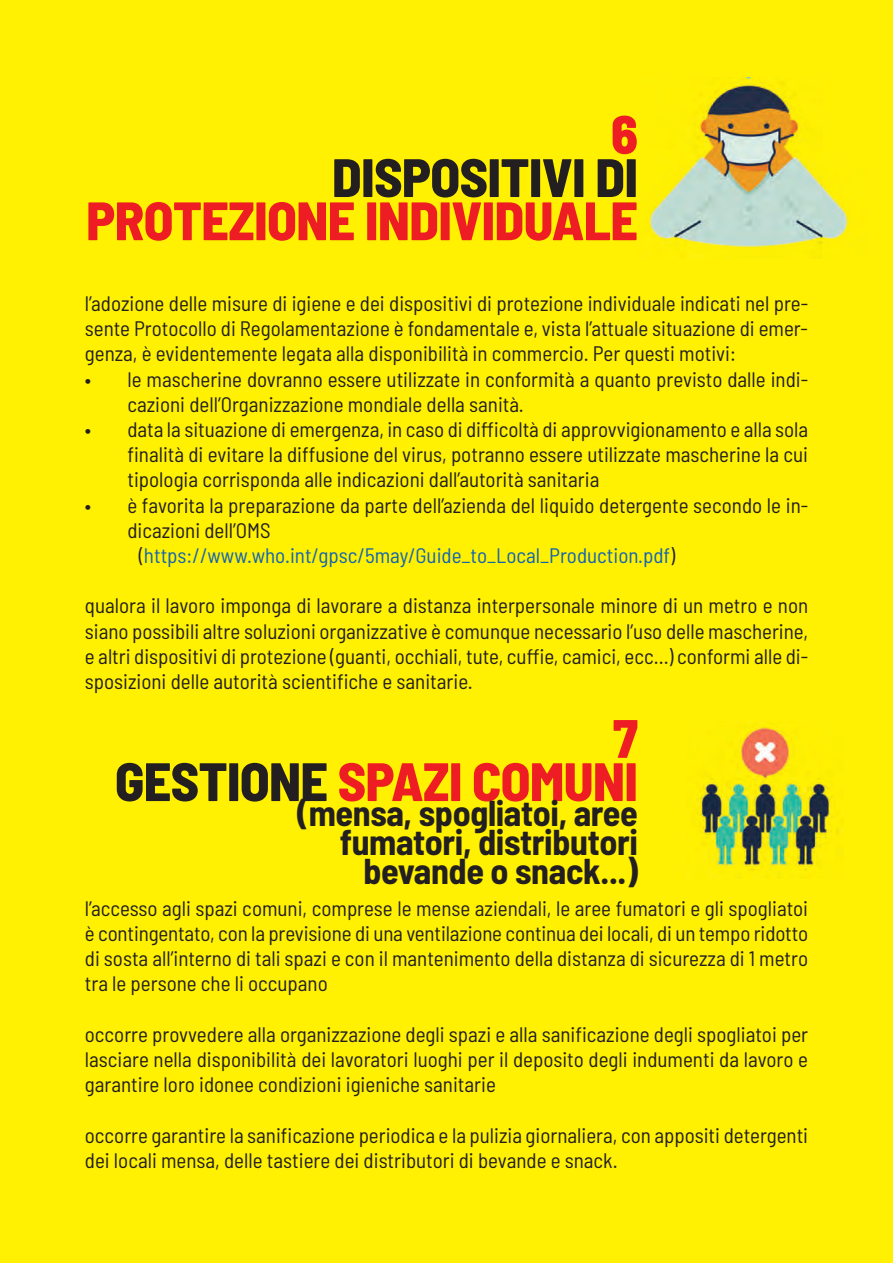
<style>
.page{position:relative;width:893px;height:1263px;background:#fff}
.page>*{position:absolute;margin:0;border:0;box-sizing:border-box;transform-origin:0 0}
.t1{font:800 semi-condensed 54px/43.2px "Barlow";letter-spacing:-.01em;color:#ee1d23;text-align:right}
.t2{font:800 semi-condensed 54px "Barlow";letter-spacing:-.01em;color:#231f20}
.t3{font:700 semi-condensed 36px/28.8px "Barlow";letter-spacing:-.01em;color:#231f20;text-align:right}
.t4{font:semi-condensed 21px/25.2px "Barlow";color:#231f20;text-align:justify}
.t5{font:semi-condensed 21px "Barlow";color:#1364b1}
.s1{color:#231f20}
</style>
<div class="page">
<div style="left:0;top:0;width:892px;height:1263px;background:#fff101"></div>
<img style="left:647px;top:78px;width:206px;height:181px">
<img style="left:697px;top:722px;width:146px;height:156px">
<h1 class="t1" style="left:611px;top:114px;width:28px">6</h1>
<h1 class="t2" style="left:332px;top:147px;width:307px">DISPOSITIVI DI</h1>
<h1 class="t1" style="left:86px;top:200px;width:553px">PROTEZIONE INDIVIDUALE</h1>
<p class="t4" style="left:85px;top:293px;width:724px">l’adozione delle misure di igiene e dei dispositivi di protezione individuale indicati nel pre&shy;sente Protocollo di Regolamentazione è fondamentale e, vista l’attuale situazione di emer&shy;genza, è evidentemente legata alla disponibilità in commercio. Per questi motivi:</p>
<p class="t4" style="left:127px;top:369px;width:682px;text-indent:-43px">• le mascherine dovranno essere utilizzate in conformità a quanto previsto dalle indi&shy;cazioni dell’Organizzazione mondiale della sanità.</p>
<p class="t4" style="left:127px;top:419px;width:682px;text-indent:-43px">• data la situazione di emergenza, in caso di difficoltà di approvvigionamento e alla sola finalità di evitare la diffusione del virus, potranno essere utilizzate mascherine la cui tipologia corrisponda alle indicazioni dall’autorità sanitaria</p>
<p class="t4" style="left:85px;top:495px;width:724px">• è favorita la preparazione da parte dell’azienda del liquido detergente secondo le in-</p>
<p class="t4" style="left:127px;top:520px;width:145px">dicazioni dell’OMS</p>
<p class="t5" style="left:139px;top:548px;width:538px"><span class="s1">(</span>https://www.who.int/gpsc/5may/Guide_to_Local_Production.pdf<span class="s1">)</span></p>
<p class="t4" style="left:85px;top:596px;width:724px">qualora il lavoro imponga di lavorare a distanza interpersonale minore di un metro e non siano possibili altre soluzioni organizzative è comunque necessario l’uso delle mascherine, e altri dispositivi di protezione (guanti, occhiali, tute, cuffie, camici, ecc…) conformi alle di&shy;sposizioni delle autorità scientifiche e sanitarie.</p>
<h1 class="t1" style="left:115px;top:718px;width:524px">7<br><span class="s1">GESTIONE</span> SPAZI COMUNI</h1>
<h2 class="t3" style="left:297px;top:803px;width:342px">(mensa, spogliatoi, aree fumatori, distributori bevande o snack...)</h2>
<p class="t4" style="left:85px;top:898px;width:724px">l’accesso agli spazi comuni, comprese le mense aziendali, le aree fumatori e gli spogliatoi è contingentato, con la previsione di una ventilazione continua dei locali, di un tempo ridotto di sosta all’interno di tali spazi e con il mantenimento della distanza di sicurezza di 1 metro tra le persone che li occupano</p>
<p class="t4" style="left:85px;top:1024px;width:724px">occorre provvedere alla organizzazione degli spazi e alla sanificazione degli spogliatoi per lasciare nella disponibilità dei lavoratori luoghi per il deposito degli indumenti da lavoro e garantire loro idonee condizioni igieniche sanitarie</p>
<p class="t4" style="left:85px;top:1125px;width:724px">occorre garantire la sanificazione periodica e la pulizia giornaliera, con appositi detergenti dei locali mensa, delle tastiere dei distributori di bevande e snack.</p>
</div>
